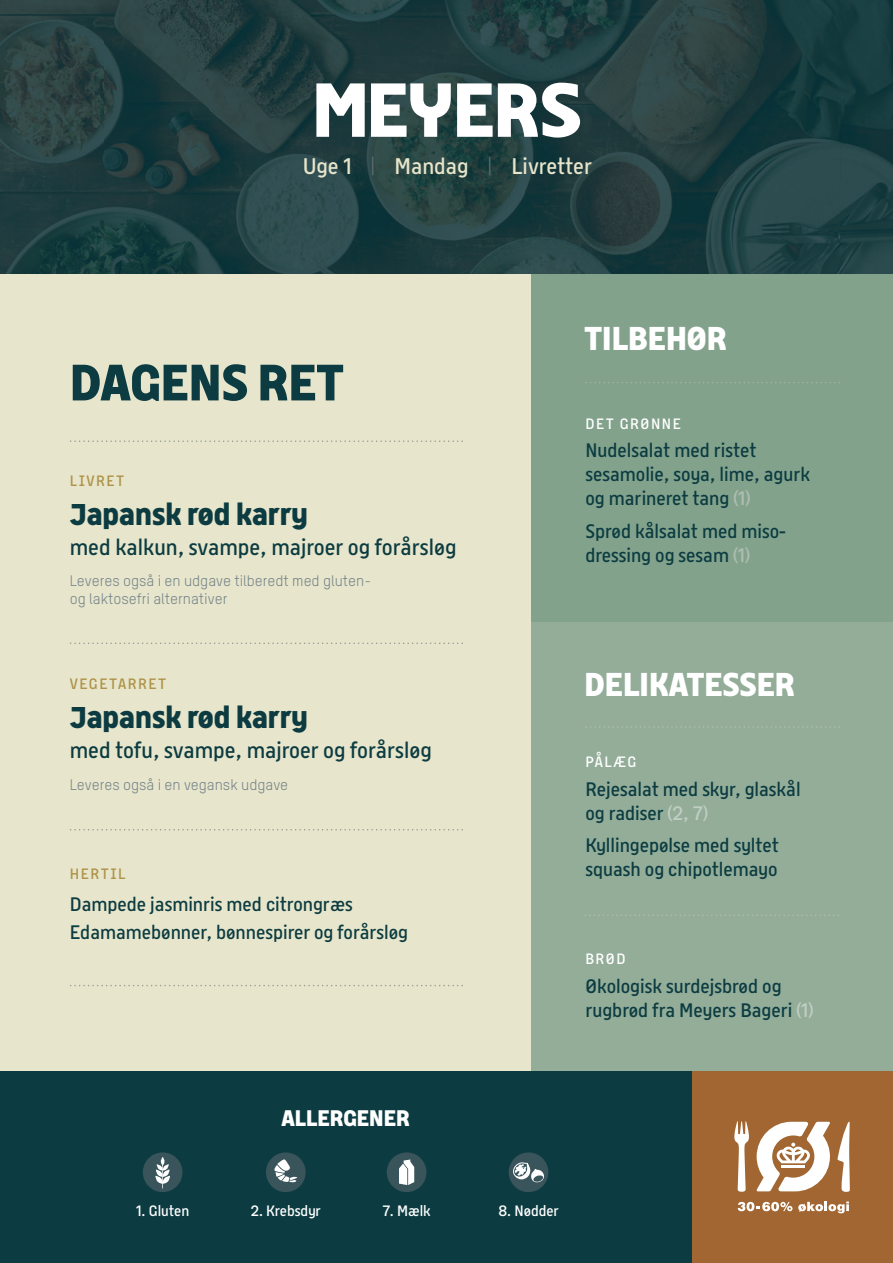
<style>
.page{position:relative;width:893px;height:1263px;background:#fff}
.page>*{position:absolute;margin:0;border:0;box-sizing:border-box;transform-origin:0 0}
.t1{font:700 51px "Meyer Grand";color:#0c3c41}
.t2{font:700 33px "Meyer Grand";color:#fff}
.t3{font:700 30px "Meyer Grand";color:#0c3c41}
.t4{font:300 22.5px "Meyer Grand";color:#0c3c41}
.t5{font:300 22.5px "Meyer Grand";color:#e7e5cb}
.t6{font:700 22.5px "Meyer Grand";color:#fff}
.t7{font:300 19.5px/24px "Meyer Grand";color:#0c3c41}
.t8{font:15px/18px "TSTARPRO";color:#728287}
.t9{font:300 15px "Meyer Grand";color:#fff}
.t10{font:300 15px "Meyer Grand";letter-spacing:.1em;color:#ae9348}
.t11{font:300 15px "Meyer Grand";letter-spacing:.1em;color:#fff}
.s1{font-family:"TSTARPRO";font-weight:400;color:#607277}
.s2{color:#aebfb2}
.s3{color:#c1cec3}
</style>
<div class="page">
<div style="left:1px;top:273px;width:530px;height:798px;background:#e7e5cb"></div>
<div style="left:531px;top:273px;width:362px;height:349px;background:#82a28c"></div>
<div style="left:531px;top:622px;width:362px;height:449px;background:#93ad99"></div>
<div style="left:691px;top:1071px;width:202px;height:192px;background:#a16632"></div>
<div style="left:0;top:1071px;width:691px;height:192px;background:#0c3c41"></div>
<img style="left:0;top:0;width:893px;height:273px">
<svg style="left:316px;top:83px;width:49px;height:54px"></svg>
<svg style="left:371px;top:83px;width:80px;height:54px"></svg>
<svg style="left:457px;top:83px;width:123px;height:55px"></svg>
<svg style="left:798px;top:1201px;width:51px;height:12px"></svg>
<svg style="left:734px;top:1121px;width:15px;height:71px"></svg>
<svg style="left:837px;top:1122px;width:13px;height:70px"></svg>
<svg style="left:756px;top:1122px;width:74px;height:69px"></svg>
<svg style="left:738px;top:1202px;width:54px;height:9px"></svg>
<svg style="left:70px;top:642px;width:393px;height:2px"></svg>
<svg style="left:70px;top:829px;width:393px;height:1px"></svg>
<svg style="left:70px;top:985px;width:393px;height:1px"></svg>
<svg style="left:70px;top:440px;width:393px;height:2px"></svg>
<svg style="left:585px;top:914px;width:254px;height:2px"></svg>
<svg style="left:585px;top:382px;width:255px;height:1px"></svg>
<svg style="left:586px;top:726px;width:254px;height:2px"></svg>
<div style="left:266px;top:1152px;width:40px;height:40px;background:#39545a;border-radius:50%"></div>
<svg style="left:274px;top:1159px;width:24px;height:24px"></svg>
<div style="left:387px;top:1152px;width:39px;height:40px;background:#39545a;border-radius:50%"></div>
<svg style="left:399px;top:1159px;width:15px;height:26px"></svg>
<div style="left:143px;top:1152px;width:40px;height:40px;background:#39545a;border-radius:50%"></div>
<svg style="left:155px;top:1157px;width:15px;height:31px"></svg>
<div style="left:509px;top:1152px;width:39px;height:40px;background:#39545a;border-radius:50%"></div>
<svg style="left:513px;top:1162px;width:31px;height:21px"></svg>
<p class="t5" style="left:303px;top:151px;width:290px">Uge 1 <span class="s1">|</span> Mandag <span class="s1">|</span> Livretter</p>
<h1 class="t1" style="left:70px;top:348px;width:275px">DAGENS RET</h1>
<p class="t10" style="left:70px;top:471px;width:56px">LIVRET</p>
<h3 class="t3" style="left:70px;top:494px;width:240px">Japansk rød karry</h3>
<p class="t4" style="left:70px;top:532px;width:388px">med kalkun, svampe, majroer og forårsløg</p>
<p class="t8" style="left:70px;top:572px;width:303px">Leveres også i en udgave tilberedt med gluten&shy;og laktosefri alternativer</p>
<p class="t10" style="left:70px;top:674px;width:98px">VEGETARRET</p>
<h3 class="t3" style="left:70px;top:698px;width:240px">Japansk rød karry</h3>
<p class="t4" style="left:70px;top:735px;width:363px">med tofu, svampe, majroer og forårsløg</p>
<p class="t8" style="left:70px;top:776px;width:220px">Leveres også i en vegansk udgave</p>
<p class="t10" style="left:70px;top:864px;width:57px">HERTIL</p>
<p class="t7" style="left:70px;top:890px;width:340px;line-height:28.5px">Dampede jasminris med citrongræs<br>Edamamebønner, bønnespirer og forårsløg</p>
<h2 class="t2" style="left:585px;top:316px;width:144px">TILBEHØR</h2>
<p class="t11" style="left:585px;top:413px;width:97px">DET GRØNNE</p>
<p class="t7" style="left:585px;top:438px;width:226px">Nudelsalat med ristet sesamolie, soya, lime, agurk og marineret tang <span class="s2">(1)</span></p>
<p class="t7" style="left:585px;top:519px;width:202px">Sprød kålsalat med miso&shy;dressing og sesam <span class="s2">(1)</span></p>
<h2 class="t2" style="left:585px;top:662px;width:212px">DELIKATESSER</h2>
<p class="t9" style="left:585px;top:752px;width:53px">PÅLÆG</p>
<p class="t7" style="left:585px;top:777px;width:217px">Rejesalat med skyr, glaskål og radiser <span class="s3">(2, 7)</span></p>
<p class="t7" style="left:585px;top:834px;width:195px">Kyllingepølse med syltet squash og chipotlemayo</p>
<p class="t9" style="left:585px;top:949px;width:42px">BRØD</p>
<p class="t7" style="left:585px;top:974px;width:229px">Økologisk surdejsbrød og rugbrød fra Meyers Bageri <span class="s3">(1)</span></p>
<p class="t6" style="left:281px;top:1102px;width:130px">ALLERGENER</p>
<p class="t9" style="left:136px;top:1200px;width:55px">1. Gluten</p>
<p class="t9" style="left:251px;top:1200px;width:72px">2. Krebsdyr</p>
<p class="t9" style="left:382px;top:1200px;width:50px">7. Mælk</p>
<p class="t9" style="left:498px;top:1200px;width:62px">8. Nødder</p>
</div>
